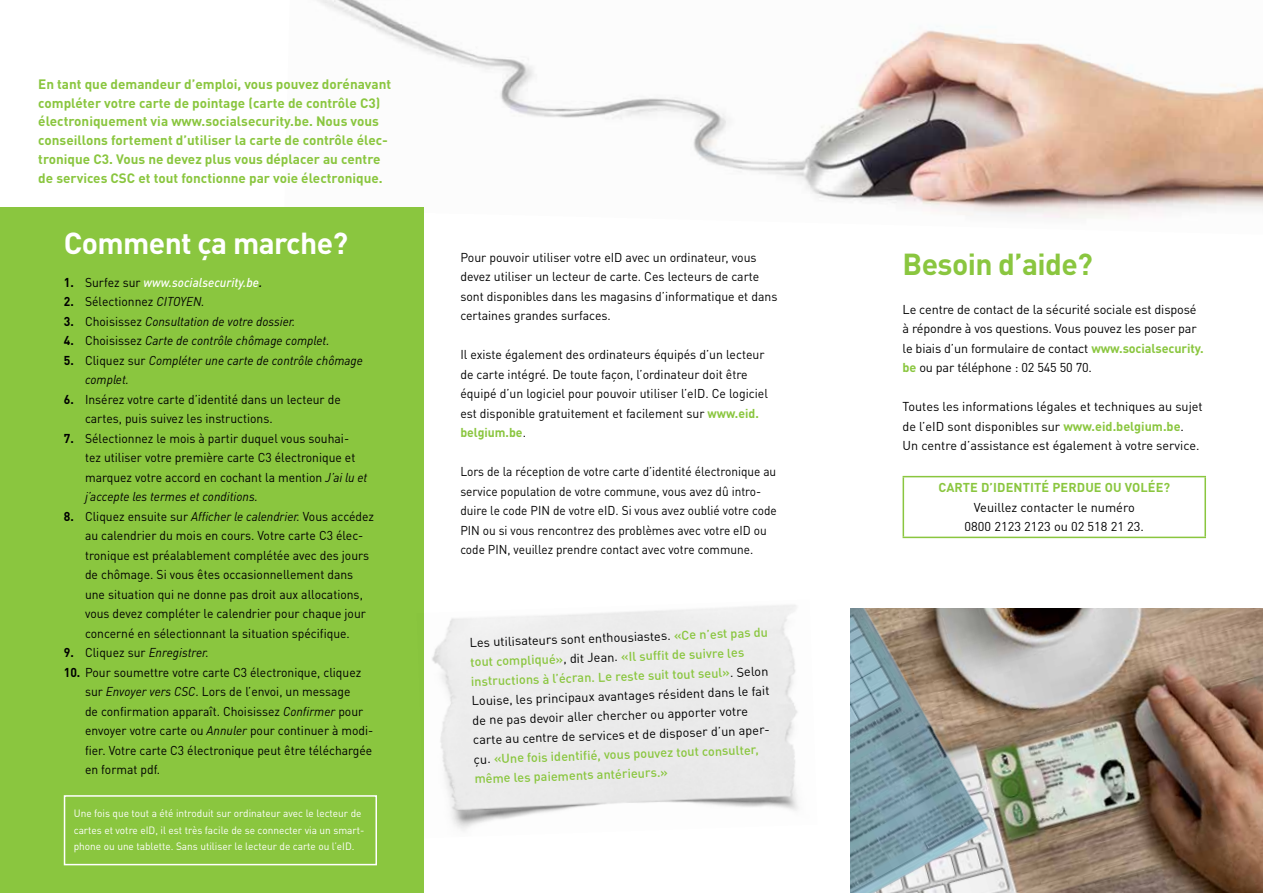
<style>
.page{position:relative;width:1263px;height:893px;background:#fff}
.page>*{position:absolute;margin:0;border:0;box-sizing:border-box;transform-origin:0 0}
.t1{font:700 30px "DINOT";letter-spacing:-.02em;color:#fff}
.t2{font:700 30px "DINOT";letter-spacing:-.02em;color:#8ac63f}
.t3{font:700 13.5px/18.8px "DINOT";color:#8ac63f}
.t4{font:12.75px/19.5px "DINOT";color:#000;scale:.95 1}
.t5{font:12.75px/19.5px "DINOT";color:#000}
.t6{font:12.75px/19.5px "DINOT";color:#000;scale:.96 1}
.t7{font:12.75px/19.5px "DINOT";color:#000;scale:.93 1}
.t8{font:italic 12.75px/19.5px "DINOT";color:#000;scale:.95 1}
.t9{font:italic 500 12.75px "DINOT";color:#fff;scale:.95 1}
.t10{font:700 12.75px "DINOT";letter-spacing:.01em;color:#8ac63f}
.t11{font:10.5px/16.5px "DINOT";color:#fff;scale:.96 1}
.s1{font-weight:700;font-style:normal;color:#000}
.s2{font-weight:400;font-style:normal;color:#000}
.s3{color:#000}
.s4{font-weight:700}
.s5{font-style:italic}
.s6{font-weight:700;font-style:normal}
.s7{font-style:normal}
.s8{font-weight:700;color:#8ac63f}
.s9{font-weight:500;color:#8ac63f}
</style>
<div class="page">
<img style="left:475px;top:26px;width:788px;height:193px">
<img style="left:317px;top:0;width:158px;height:67px">
<div style="left:0;top:207px;width:424px;height:686px;background:#8ac63f"></div>
<hr style="left:902px;top:476px;width:304px;height:1px;background:#8ac63f">
<hr style="left:902px;top:477px;width:2px;height:60px;background:#8ac63f">
<hr style="left:1204px;top:477px;width:2px;height:60px;background:#8ac63f">
<hr style="left:902px;top:537px;width:304px;height:1px;background:#8ac63f">
<img style="left:1009px;top:608px;width:254px;height:285px">
<img style="left:850px;top:608px;width:159px;height:285px">
<div style="left:64px;top:795px;width:313px;height:70px;border:2px solid #fff"></div>
<p class="t3" style="left:38px;top:74px;width:354px">En tant que demandeur d’emploi, vous pouvez dorénavant compléter votre carte de pointage (carte de contrôle C3) électroniquement via www.socialsecurity.be. N ous vous conseillons fortement d’utiliser la carte de contrôle élec&shy;tronique C3. Vous ne devez plus vous déplacer au centre de services CSC et tout fonctionne par voie électronique.</p>
<h1 class="t1" style="left:64px;top:223px;width:286px">Comment ça marche?</h1>
<p class="t9" style="left:64px;top:274px;width:210px"><span class="s1">1.</span> <span class="s2">Surfez sur</span> www.socialsecurity.be<span class="s3">.</span></p>
<p class="t4" style="left:64px;top:292px;width:150px"><span class="s4">2.</span> Sélectionnez <span class="s5">CITOYEN.</span></p>
<p class="t8" style="left:64px;top:311px;width:245px"><span class="s6">3.</span> <span class="s7">Choisissez</span> Consultation de votre dossier.</p>
<p class="t8" style="left:64px;top:331px;width:281px"><span class="s6">4.</span> <span class="s7">Choisissez</span> Carte de contrôle chômage complet.</p>
<p class="t8" style="left:85px;top:350px;width:294px;text-indent:-21px"><span class="s6">5.</span> <span class="s7">Cliquez sur</span> Compléter une carte de contrôle chômage complet.</p>
<p class="t4" style="left:85px;top:389px;width:271px;text-indent:-21px"><span class="s4">6.</span> Insérez votre carte d’identité dans un lecteur de cartes, puis suivez les instructions.</p>
<p class="t4" style="left:85px;top:428px;width:299px;text-indent:-21px"><span class="s4">7.</span> Sélectionnez le mois à partir duquel vous souhai&shy;tez utiliser votre première carte C3 électronique et marquez votre accord en cochant la mention <span class="s5">J’ai lu et j’accepte les termes et conditions.</span></p>
<p class="t4" style="left:85px;top:506px;width:306px;text-indent:-21px"><span class="s4">8.</span> Cliquez ensuite sur <span class="s5">Afficher le calendrier.</span> Vous accédez au calendrier du mois en cours. Votre carte C3 élec&shy;tronique est préalablement complétée avec des jours de chômage. Si vous êtes occasionnellement dans une situation qui ne donne pas droit aux allocations, vous devez compléter le calendrier pour chaque jour concerné en sélectionnant la situation spécifique.</p>
<p class="t8" style="left:64px;top:642px;width:154px"><span class="s6">9.</span> <span class="s7">Cliquez sur</span> Enregistrer.</p>
<p class="t4" style="left:85px;top:662px;width:305px;text-indent:-21px"><span class="s4">10.</span> Pour soumettre votre carte C3 électronique, cliquez sur <span class="s5">Envoyer vers CSC</span>. Lors de l’envoi, un message<br>de confirmation apparaît. Choisissez <span class="s5">Confirmer</span> pour envoyer votre carte ou <span class="s5">Annuler</span> pour continuer à modi&shy;fier. Votre carte C3 électronique peut être téléchargée en format pdf.</p>
<p class="t11" style="left:74px;top:805px;width:304px">Une fois que tout a été introduit sur ordinateur avec le lecteur de cartes et votre eID, il est très facile de se connecter via un smart&shy;phone ou une tablette. Sans utiliser le lecteur de carte ou l’eID.</p>
<p class="t6" style="left:460px;top:247px;width:332px">Pour pouvoir utiliser votre eID avec un ordinateur, vous devez utiliser un lecteur de carte. Ces lecteurs de carte sont disponibles dans les magasins d’informatique et dans certaines grandes surfaces.</p>
<p class="t6" style="left:460px;top:345px;width:322px">Il existe également des ordinateurs équipés d’un lecteur de carte intégré. De toute façon, l’ordinateur doit être équipé d’un logiciel pour pouvoir utiliser l’eID. Ce logiciel est disponible gratuitement et facilement sur <span class="s8">www.eid. belgium.be</span>.</p>
<p class="t7" style="left:460px;top:462px;width:342px">Lors de la réception de votre carte d’identité électronique au service population de votre commune, vous avez dû intro&shy;duire le code PIN de votre eID. Si vous avez oublié votre code PIN ou si vous rencontrez des problèmes avec votre eID ou code PIN, veuillez prendre contact avec votre commune.</p>
<p class="t5" style="left:469px;top:632px;width:300px;rotate:-2deg">Les utilisateurs sont enthousiastes. <span class="s9">«Ce n’est pas du tout compliqué»</span>, dit Jean. <span class="s9">«Il suffit de suivre les instructions à l’écran. Le reste suit tout seul»</span>. Selon Louise, les principaux avantages résident dans le fait de ne pas devoir aller chercher ou apporter votre carte au centre de services et de disposer d’un aper&shy;çu. <span class="s9">«Une fois identifié, vous pouvez tout consulter, même les paiements antérieurs.»</span></p>
<h1 class="t2" style="left:902px;top:244px;width:192px">Besoin d’aide?</h1>
<p class="t5" style="left:902px;top:299px;width:303px">Le centre de contact de la sécurité sociale est disposé à répondre à vos questions. Vous pouvez les poser par le biais d’un formulaire de contact <span class="s8">www.socialsecurity. be</span> ou par téléphone : 02 545 50 70.</p>
<p class="t5" style="left:902px;top:397px;width:302px">Toutes les informations légales et techniques au sujet de l’eID sont disponibles sur <span class="s8">www.eid.belgium.be</span>.<br>Un centre d’assistance est également à votre service.</p>
<p class="t10" style="left:938px;top:479px;width:139px">Carte d’identité perdu</p>
<p class="t10" style="left:1094px;top:479px;width:78px">e ou volée?</p>
<p class="t5" style="left:965px;top:497px;width:181px;text-align:center">Veuillez contacter le numéro<br>0800 2123 2123 ou 02 518 21 23.</p>
</div>
